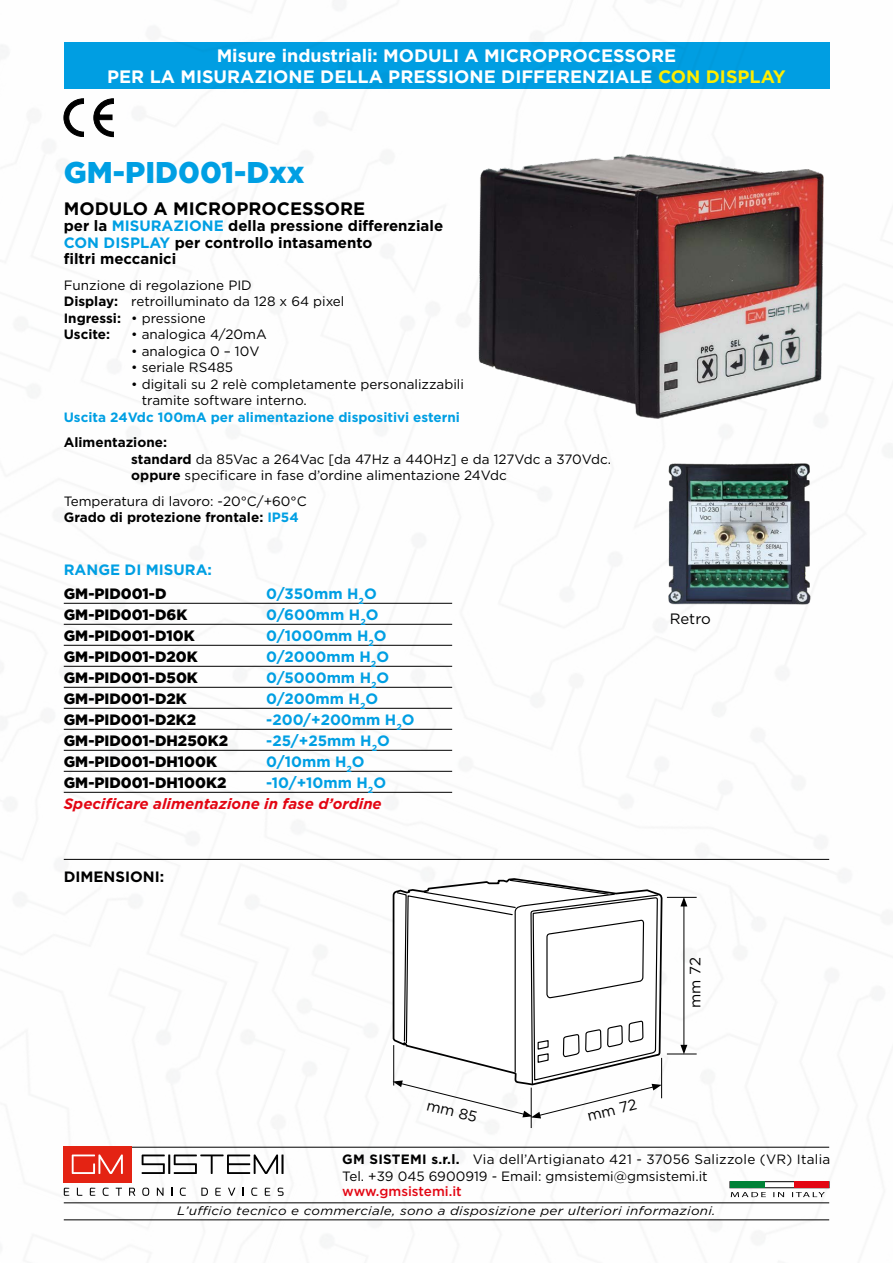
<style>
.page{position:relative;width:893px;height:1263px;background:#fff}
.page>*{position:absolute;margin:0;border:0;box-sizing:border-box;transform-origin:0 0}
.t1{font:900 30px "Gotham";color:#009fe3}
.t2{font:700 18px/21px "Gotham";color:#fff;text-align:center}
.t3{font:700 18px "Gotham";color:#000}
.t4{font:900 15px "Gotham";color:#000}
.t5{font:700 15px "Gotham";color:#009fe3}
.t6{font:700 15px/16.5px "Gotham";color:#000}
.t7{font:italic 700 15px/21px "Gotham";color:#e30613;text-align:right}
.t8{font:15px "Gotham";letter-spacing:-.005em;color:#000}
.t9{font:13.5px/16.5px "Gotham";color:#000}
.t10{font:700 13.5px "Gotham";color:#009fe3}
.t11{font:500 13.5px "Gotham";color:#e30613}
.t12{font:italic 12.15px "Gotham";letter-spacing:.02em;color:#000;scale:1.11 1}
.s1{color:#ffed00}
.s2{color:#009fe3}
.s3{font-weight:700}
.s4{font-weight:700;color:#009fe3}
.s5{font-style:normal;color:#009fe3}
</style>
<div class="page">
<img style="left:1px;top:42px;width:891px;height:1200px">
<hr style="left:65px;top:1147px;width:764px;height:1px;background:#000">
<svg style="left:731px;top:1192px;width:94px;height:5px"></svg>
<div style="left:730px;top:1182px;width:99px;height:6px;background:#fff"></div>
<div style="left:730px;top:1181px;width:99px;height:7px;border:1px solid #000"></div>
<div style="left:730px;top:1182px;width:34px;height:6px;background:#008237"></div>
<div style="left:795px;top:1182px;width:34px;height:6px;background:#e30613"></div>
<svg style="left:64px;top:1188px;width:5px;height:8px"></svg>
<svg style="left:77px;top:1188px;width:5px;height:8px"></svg>
<svg style="left:90px;top:1188px;width:5px;height:8px"></svg>
<svg style="left:103px;top:1187px;width:6px;height:9px"></svg>
<svg style="left:116px;top:1188px;width:6px;height:8px"></svg>
<svg style="left:129px;top:1188px;width:6px;height:8px"></svg>
<svg style="left:142px;top:1187px;width:7px;height:9px"></svg>
<svg style="left:157px;top:1188px;width:7px;height:8px"></svg>
<svg style="left:180px;top:1187px;width:6px;height:9px"></svg>
<svg style="left:201px;top:1188px;width:7px;height:8px"></svg>
<svg style="left:215px;top:1188px;width:6px;height:8px"></svg>
<svg style="left:228px;top:1188px;width:7px;height:8px"></svg>
<svg style="left:251px;top:1187px;width:6px;height:9px"></svg>
<svg style="left:265px;top:1188px;width:5px;height:8px"></svg>
<svg style="left:278px;top:1187px;width:6px;height:9px"></svg>
<div style="left:64px;top:1147px;width:68px;height:36px;background:#e42313"></div>
<svg style="left:142px;top:1154px;width:142px;height:20px"></svg>
<svg style="left:72px;top:1154px;width:51px;height:20px"></svg>
<hr style="left:64px;top:1202px;width:765px;height:1px;background:#000">
<hr style="left:64px;top:1219px;width:765px;height:1px;background:#000">
<svg style="left:64px;top:99px;width:20px;height:38px"></svg>
<svg style="left:94px;top:99px;width:20px;height:38px"></svg>
<img style="left:463px;top:136px;width:375px;height:298px">
<img style="left:652px;top:449px;width:177px;height:173px">
<hr style="left:64px;top:603px;width:388px;height:1px;background:#000">
<hr style="left:64px;top:624px;width:388px;height:1px;background:#000">
<hr style="left:64px;top:645px;width:388px;height:1px;background:#000">
<hr style="left:64px;top:666px;width:388px;height:1px;background:#000">
<hr style="left:64px;top:687px;width:388px;height:1px;background:#000">
<hr style="left:64px;top:708px;width:388px;height:1px;background:#000">
<hr style="left:64px;top:729px;width:388px;height:1px;background:#000">
<hr style="left:64px;top:750px;width:388px;height:1px;background:#000">
<hr style="left:64px;top:771px;width:388px;height:1px;background:#000">
<hr style="left:64px;top:792px;width:388px;height:1px;background:#000">
<hr style="left:64px;top:859px;width:765px;height:1px;background:#000">
<div style="left:64px;top:43px;width:765px;height:46px;background:#009fe3"></div>
<hr style="left:531px;top:1088px;width:1px;height:40px;background:#000">
<hr style="left:667px;top:1053px;width:30px;height:1px;background:#000">
<hr style="left:667px;top:897px;width:30px;height:1px;background:#000">
<hr style="left:683px;top:904px;width:1px;height:143px;background:#000">
<svg style="left:680px;top:897px;width:7px;height:9px"></svg>
<svg style="left:680px;top:1045px;width:7px;height:9px"></svg>
<svg style="left:393px;top:879px;width:269px;height:239px"></svg>
<h2 class="t2" style="left:107px;top:45px;width:680px">Misure industriali: MODULI A MICROPROCESSORE<br>PER LA MISURAZIONE DELLA PRESSIONE DIFFERENZIALE <span class="s1">CON DISPLAY</span></h2>
<h1 class="t1" style="left:64px;top:152px;width:242px">GM-PID001-Dxx</h1>
<h2 class="t3" style="left:64px;top:196px;width:303px">MODULO A MICROPROCESSORE</h2>
<p class="t6" style="left:64px;top:217px;width:381px">per la <span class="s2">MISURAZIONE</span> della pressione differenziale<br><span class="s2">CON DISPLAY</span> per controllo intasamento<br>filtri meccanici</p>
<p class="t9" style="left:64px;top:276px;width:282px">Funzione di regolazione PID<br><span class="s3">Display:</span> retroilluminato da 128 x 64 pixel<br><span class="s3">Ingressi:</span> • pressione<br><span class="s3">Uscite:</span></p>
<p class="t9" style="left:131px;top:326px;width:137px">• analogica 4/20mA</p>
<p class="t9" style="left:131px;top:342px;width:130px">• analogica 0 – 10V</p>
<p class="t9" style="left:131px;top:359px;width:103px">• seriale RS485</p>
<p class="t9" style="left:142px;top:375px;width:324px;text-indent:-11px">• digitali su 2 relè completamente personalizzabili tramite software interno.</p>
<p class="t10" style="left:64px;top:408px;width:398px">Uscita 24Vdc 100mA per alimentazione dispositivi esterni</p>
<p class="t9" style="left:131px;top:434px;width:481px;text-indent:-68px"><span class="s3">Alimentazione:<br>standard</span> da 85Vac a 264Vac [da 47Hz a 440Hz] e da 127Vdc a 370Vdc. <span class="s3">oppure</span> specificare in fase d’ordine alimentazione 24Vdc</p>
<p class="t9" style="left:64px;top:492px;width:244px">Temperatura di lavoro: -20°C/+60°C<br><span class="s3">Grado di protezione frontale:</span> <span class="s4">IP54</span></p>
<p class="t5" style="left:64px;top:560px;width:150px">RANGE DI MISURA:</p>
<p class="t4" style="left:64px;top:583px;width:104px">GM-PID001-D</p>
<p class="t5" style="left:266px;top:584px;width:112px">0/350mm H<sub>2</sub>O</p>
<p class="t4" style="left:64px;top:604px;width:125px">GM-PID001-D6K</p>
<p class="t5" style="left:266px;top:605px;width:114px">0/600mm H<sub>2</sub>O</p>
<p class="t4" style="left:64px;top:625px;width:133px">GM-PID001-D10K</p>
<p class="t5" style="left:266px;top:626px;width:122px">0/1000mm H<sub>2</sub>O</p>
<p class="t4" style="left:64px;top:646px;width:136px">GM-PID001-D20K</p>
<p class="t5" style="left:266px;top:647px;width:124px">0/2000mm H<sub>2</sub>O</p>
<p class="t4" style="left:64px;top:667px;width:136px">GM-PID001-D50K</p>
<p class="t5" style="left:266px;top:668px;width:124px">0/5000mm H<sub>2</sub>O</p>
<p class="t4" style="left:64px;top:688px;width:125px">GM-PID001-D2K</p>
<p class="t5" style="left:266px;top:689px;width:113px">0/200mm H<sub>2</sub>O</p>
<p class="t4" style="left:64px;top:709px;width:134px">GM-PID001-D2K2</p>
<p class="t5" style="left:266px;top:710px;width:150px">-200/+200mm H<sub>2</sub>O</p>
<p class="t4" style="left:64px;top:730px;width:166px">GM-PID001-DH250K2</p>
<p class="t5" style="left:266px;top:731px;width:125px">-25/+25mm H<sub>2</sub>O</p>
<p class="t4" style="left:64px;top:751px;width:155px">GM-PID001-DH100K</p>
<p class="t5" style="left:266px;top:752px;width:100px">0/10mm H<sub>2</sub>O</p>
<p class="t4" style="left:64px;top:772px;width:164px">GM-PID001-DH100K2</p>
<p class="t7" style="left:64px;top:772px;width:324px"><span class="s5">-10/+10mm H</span><sub>2</sub><span class="s5">O<br></span>Specificare alimentazione in fase d’ordine</p>
<p class="t6" style="left:64px;top:868px;width:102px">DIMENSIONI:</p>
<p class="t8" style="left:429px;top:1095px;width:53px;rotate:14deg">mm 85</p>
<p class="t8" style="left:670px;top:609px;width:43px">Retro</p>
<p class="t8" style="left:585px;top:1107px;width:52px;rotate:-14deg">mm 72</p>
<p class="t8" style="left:685px;top:1008px;width:52px;rotate:-90deg">mm 72</p>
<p class="t9" style="left:342px;top:1151px;width:490px"><span class="s3">GM SISTEMI s.r.l.</span> Via dell’Artigianato 421 - 37056 Salizzole (VR) Italia<br>Tel. +39 045 6900919 - Email: gmsistemi@gmsistemi.it</p>
<p class="t11" style="left:342px;top:1182px;width:121px">www.gmsistemi.it</p>
<p class="t12" style="left:177px;top:1203px;width:487px">L’ufficio tecnico e commerciale, sono a disposizione per ulteriori informazioni.</p>
</div>
